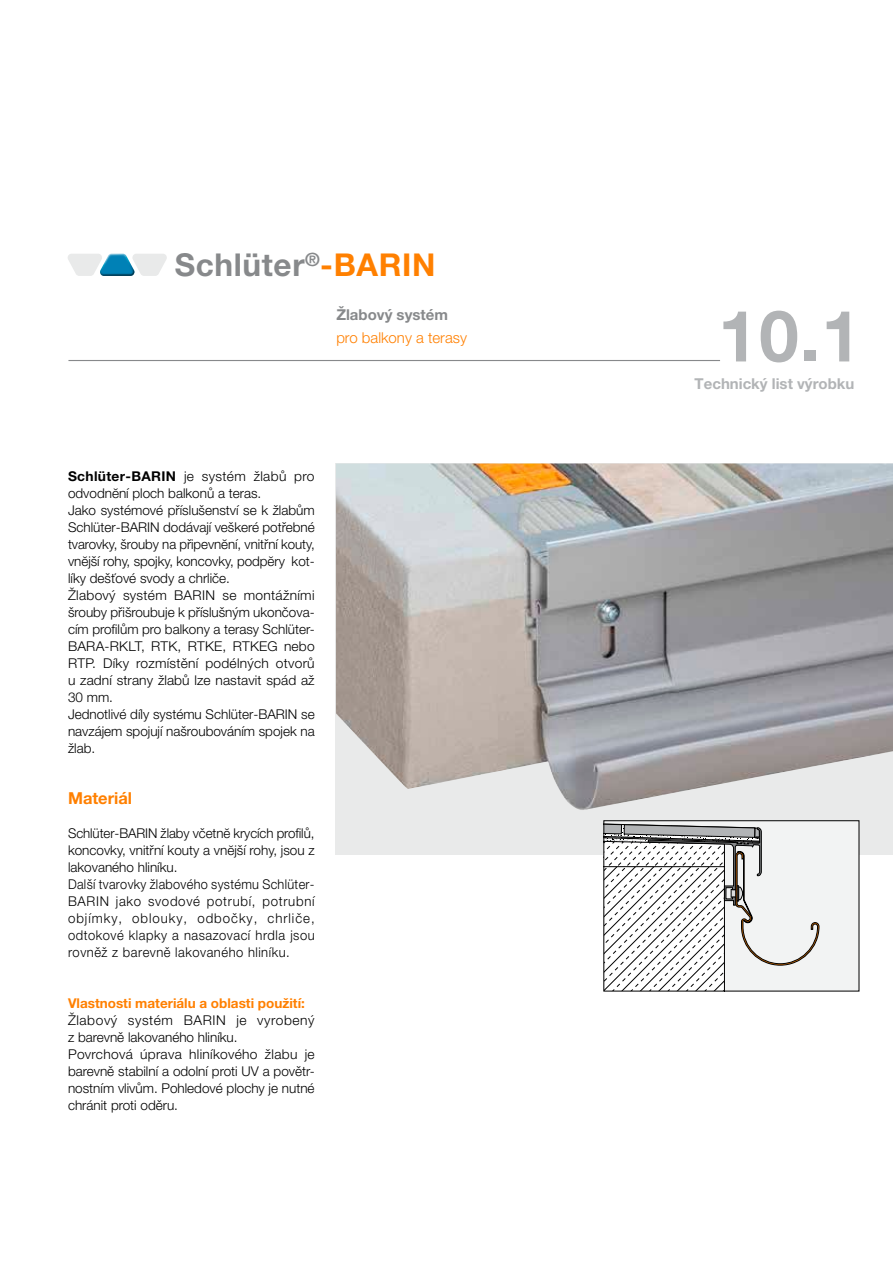
<style>
.page{position:relative;width:893px;height:1263px;background:#fff}
.page>*{position:absolute;margin:0;border:0;box-sizing:border-box;transform-origin:0 0}
.t1{font:700 71.25px "Helvetica Neue LT Pro";color:#b2b4b6}
.t2{font:700 31.5px "Helvetica Neue LT Pro";letter-spacing:.02em;color:#87898b}
.t3{font:700 16.5px "Helvetica Neue LT Pro";color:#ff8000}
.t4{font:700 15px "Helvetica Neue LT Pro";color:#b2b4b6}
.t5{font:300 15px "Helvetica Neue LT Pro";color:#ff8000}
.t6{font:700 15px "Helvetica Neue LT Pro";color:#87898b}
.t7{font:300 13.5px/17px "Helvetica Neue LT Pro";color:#000}
.t8{font:300 13.5px/17px "Helvetica Neue LT Pro";letter-spacing:.025em;color:#000}
.t9{font:700 13.5px "Helvetica Neue LT Pro";color:#ff8000}
.s1{color:#ff8000}
.s2{font-weight:700}
</style>
<div class="page">
<hr style="left:68px;top:360px;width:652px;height:1px;background:#87898b">
<svg style="left:68px;top:254px;width:99px;height:22px"></svg>
<div style="left:336px;top:463px;width:557px;height:392px;background:#e9eaea"></div>
<img style="left:336px;top:463px;width:557px;height:347px">
<div style="left:604px;top:821px;width:255px;height:170px;background:#f2f3f3"></div>
<svg style="left:606px;top:823px;width:213px;height:166px"></svg>
<div style="left:604px;top:820px;width:255px;height:171px;border:1px solid #000"></div>
<h2 class="t2" style="left:175px;top:246px;width:262px">Schlüter<sup>®</sup><span class="s1">-BARIN</span></h2>
<p class="t6" style="left:336px;top:305px;width:113px">Žlabový systém</p>
<p class="t5" style="left:336px;top:328px;width:132px">pro balkony a terasy</p>
<p class="t7" style="left:68px;top:467px;width:248px"><span class="s2">Schlüter-BARIN</span> je systém žlabů pro odvodnĕní ploch balkonů a teras.<br>Jako systémové příslušenství se k žlabům Schlüter-BARIN dodávají veškeré potřebné tvarovky, šrouby na připevnĕní, vnitřní kouty, vnĕjší rohy, spojky, koncovky, podpĕry kot&shy;líky dešťové svody a chrliče.<br>Žlabový systém BARIN se montážními šrouby přišroubuje k příslušným ukončova&shy;cím profilům pro balkony a terasy Schlüter-BARA-RKLT, RTK, RTKE, RTKEG nebo RTP. Díky rozmístění podélných otvorů u zadní strany žlabů lze nastavit spád až 30 mm.<br>Jednotlivé díly systému Schlüter-BARIN se navzájem spojují našroubováním spojek na žlab.</p>
<p class="t3" style="left:68px;top:788px;width:66px">Materiál</p>
<p class="t8" style="left:68px;top:824px;width:248px">Schlüter-BARIN žlaby včetnĕ krycích profilů, koncovky, vnitřní kouty a vnĕjší rohy, jsou z lakovaného hliníku.<br>Další tvarovky žlabového systému Schlüter-BARIN jako svodové potrubí, potrubní objímky, oblouky, odbočky, chrliče, odtokové klapky a nasazovací hrdla jsou rovněž z barevně lakovaného hliníku.</p>
<p class="t9" style="left:68px;top:995px;width:238px">Vlastnosti materiálu a oblasti použití:</p>
<p class="t7" style="left:68px;top:1011px;width:248px">Žlabový systém BARIN je vyrobený z barevně lakovaného hliníku.<br>Povrchová úprava hliníkového žlabu je barevně stabilní a odolní proti UV a povětr&shy;nostním vlivům. Pohledové plochy je nutné chránit proti oděru.</p>
<h1 class="t1" style="left:718px;top:292px;width:144px">10.1</h1>
<p class="t4" style="left:695px;top:375px;width:161px">Technický list výrobku</p>
</div>
